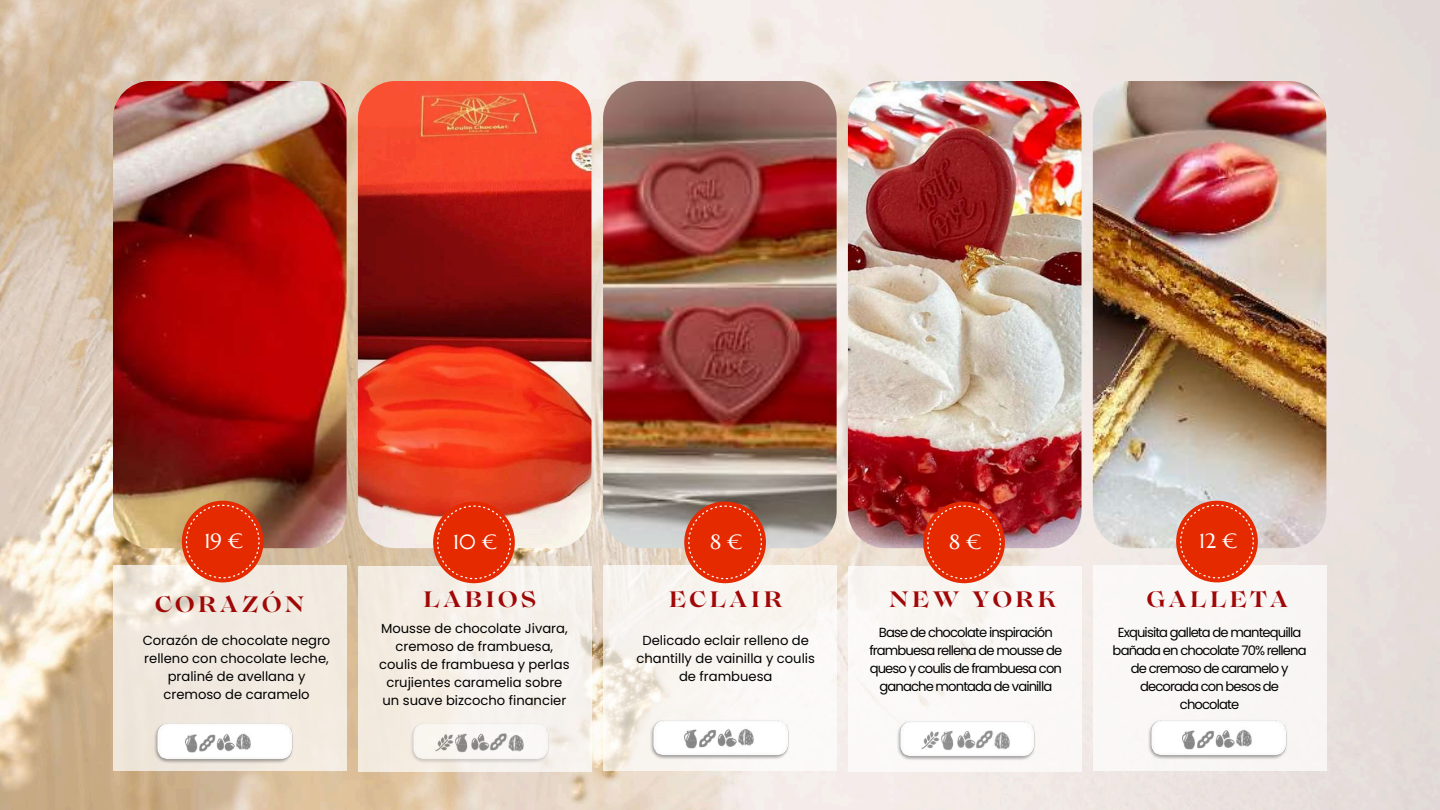
<style>
.page{position:relative;width:1440px;height:810px;background:#fff}
.page>*{position:absolute;margin:0;border:0;box-sizing:border-box;transform-origin:0 0}
.t1{font:700 22.3px "Lovelace";letter-spacing:.14em;color:#a00707}
.t2{font:20.7px "Marcellus";color:#fff}
.t3{font:13.1px/18px "Poppins";color:#000;text-align:center}
.t4{font:13.1px/18px "Poppins";letter-spacing:-.065em;color:#000;text-align:center}
</style>
<div class="page">
<img style="left:0;top:0;width:1440px;height:810px">
<img style="left:113px;top:81px;width:234px;height:467px;border-radius:37px">
<img style="left:358px;top:81px;width:233px;height:467px;border-radius:37px">
<img style="left:603px;top:81px;width:234px;height:467px;border-radius:37px">
<img style="left:848px;top:81px;width:234px;height:467px;border-radius:37px">
<img style="left:1093px;top:81px;width:233px;height:467px;border-radius:37px">
<div style="left:113px;top:565px;width:234px;height:206px;background:#f1e9df"></div>
<div style="left:358px;top:567px;width:233px;height:205px;background:#f5efe8"></div>
<svg style="left:603px;top:565px;width:233px;height:206px;fill:#f9f5f1"></svg>
<div style="left:848px;top:567px;width:234px;height:205px;background:#fbf8f7"></div>
<div style="left:1093px;top:565px;width:233px;height:206px;background:#faf7f5"></div>
<div style="left:182px;top:501px;width:82px;height:81px;background:#e62a00;border-radius:50%"></div>
<svg style="left:186px;top:505px;width:74px;height:73px"></svg>
<div style="left:923px;top:502px;width:82px;height:81px;background:#e62a00;border-radius:50%"></div>
<svg style="left:927px;top:506px;width:74px;height:73px"></svg>
<div style="left:684px;top:502px;width:82px;height:81px;background:#e62a00;border-radius:50%"></div>
<svg style="left:688px;top:506px;width:74px;height:73px"></svg>
<div style="left:433px;top:502px;width:82px;height:81px;background:#e62a00;border-radius:50%"></div>
<svg style="left:437px;top:506px;width:74px;height:73px"></svg>
<div style="left:1176px;top:501px;width:82px;height:81px;background:#e62a00;border-radius:50%"></div>
<svg style="left:1180px;top:505px;width:74px;height:73px"></svg>
<img style="left:154px;top:723px;width:139px;height:40px">
<img style="left:185px;top:732px;width:66px;height:22px">
<img style="left:410px;top:723px;width:139px;height:40px">
<img style="left:435px;top:730px;width:90px;height:24px">
<img style="left:650px;top:719px;width:139px;height:41px">
<img style="left:684px;top:726px;width:71px;height:24px">
<img style="left:897px;top:721px;width:138px;height:39px">
<img style="left:921px;top:728px;width:90px;height:23px">
<img style="left:1148px;top:720px;width:139px;height:39px">
<img style="left:1182px;top:728px;width:71px;height:24px">
<h2 class="t2" style="left:205px;top:528px;width:40px">19 €</h2>
<h2 class="t2" style="left:453px;top:529px;width:46px">10 €</h2>
<h2 class="t2" style="left:710px;top:529px;width:34px">8 €</h2>
<h2 class="t2" style="left:949px;top:529px;width:34px">8 €</h2>
<h2 class="t2" style="left:1199px;top:528px;width:40px">12 €</h2>
<h1 class="t1" style="left:155px;top:596px;width:150px">CORAZÓN</h1>
<h1 class="t1" style="left:423px;top:591px;width:114px">LABIOS</h1>
<h1 class="t1" style="left:669px;top:591px;width:115px">ECLAIR</h1>
<h1 class="t1" style="left:889px;top:591px;width:169px">NEW YORK</h1>
<h1 class="t1" style="left:1147px;top:591px;width:143px">GALLETA</h1>
<p class="t3" style="left:636px;top:631px;width:180px">Delicado eclair relleno de chantilly de vainilla y coulis de frambuesa</p>
<p class="t4" style="left:869px;top:624px;width:194px">Base de chocolate inspiración frambuesa rellena de mousse de queso y coulis de frambuesa con ganache montada de vainilla</p>
<p class="t3" style="left:379px;top:619px;width:192px">Mousse de chocolate Jivara, cremoso de frambuesa, coulis de frambuesa y perlas crujientes caramelia sobre un suave bizcocho financier</p>
<p class="t3" style="left:143px;top:631px;width:189px">Corazón de chocolate negro relleno con chocolate leche, praliné de avellana y cremoso de caramelo</p>
<p class="t4" style="left:1113px;top:624px;width:195px">Exquisita galleta de mantequilla bañada en chocolate 70% rellena de cremoso de caramelo y decorada con besos de chocolate</p>
</div>
